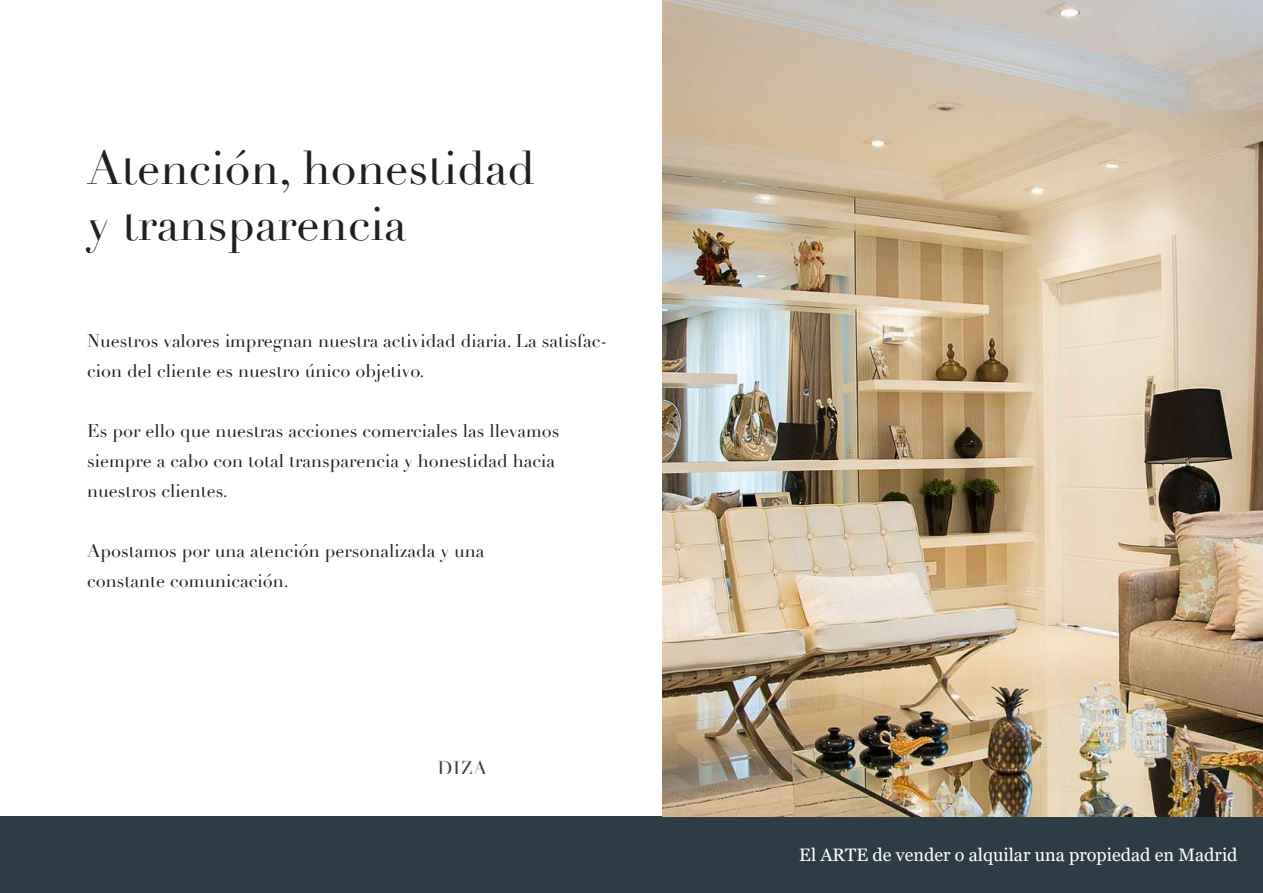
<style>
.page{position:relative;width:1263px;height:893px;background:#fff}
.page>*{position:absolute;margin:0;border:0;box-sizing:border-box;transform-origin:0 0}
.t1{font:46.5px/55.8px "Didot";color:#231f20}
.t2{font:18px/30px "Didot";color:#231f20}
.t3{font:18px "Georgia";color:#fff}
</style>
<div class="page">
<div style="left:0;top:816px;width:1263px;height:77px;background:#2d3c45"></div>
<img style="left:662px;top:0;width:601px;height:816px">
<img style="left:437px;top:760px;width:49px;height:13px">
<h1 class="t1" style="left:87px;top:141px;width:449px">Atención, honestidad y transparencia</h1>
<p class="t2" style="left:87px;top:326px;width:522px">Nuestros valores impregnan nuestra actividad diaria. La satisfac&shy;cion del cliente es nuestro único objetivo.</p>
<p class="t2" style="left:87px;top:416px;width:474px">Es por ello que nuestras acciones comerciales las llevamos siempre a cabo con total transparencia y honestidad hacia nuestros clientes.</p>
<p class="t2" style="left:87px;top:536px;width:399px">Apostamos por una atención personalizada y una constante comunicación.</p>
<p class="t3" style="left:799px;top:844px;width:440px">El ARTE de vender o alquilar una propiedad en Madrid</p>
</div>
